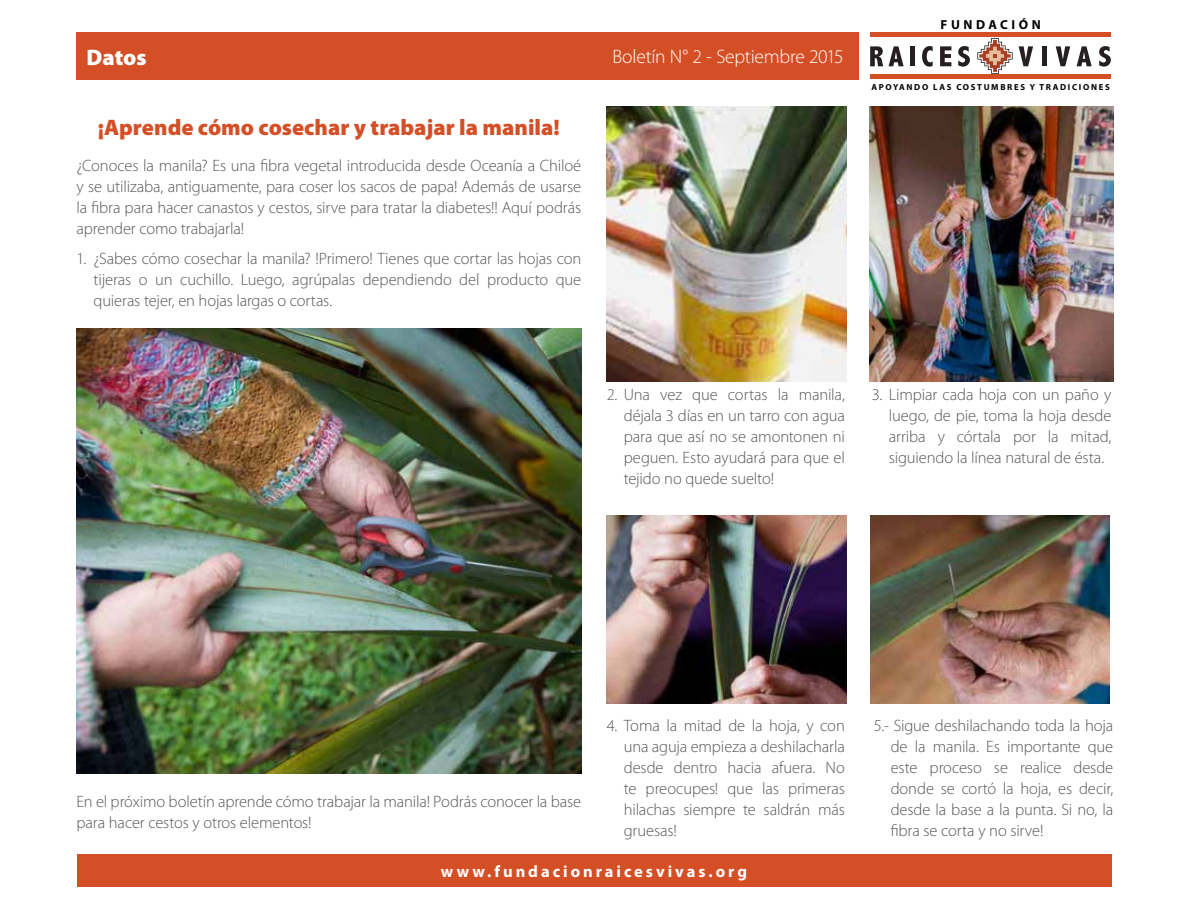
<style>
.page{position:relative;width:1188px;height:918px;background:#fff}
.page>*{position:absolute;margin:0;border:0;box-sizing:border-box;transform-origin:0 0}
.t1{font:900 22.5px "Myriad Pro";color:#d54f26}
.t2{font:900 22.5px "Myriad Pro";color:#fff}
.t3{font:300 19.5px "Myriad Pro";letter-spacing:-.015em;color:#fff}
.t4{font:300 16.5px/21px "Myriad Pro";letter-spacing:-.01em;color:#575756;text-align:justify}
.t5{font:700 16.5px "Myriad Pro";letter-spacing:.18em;color:#fff}
.t6{font:700 13.05px "Myriad Pro";letter-spacing:.27em;color:#000}
.t7{font:700 8.7px "Myriad Pro";letter-spacing:.19em;color:#000}
</style>
<div class="page">
<div style="left:77px;top:32px;width:782px;height:47px;background:#d54f26"></div>
<div style="left:77px;top:855px;width:1034px;height:32px;background:#d54f26"></div>
<svg style="left:977px;top:38px;width:36px;height:36px"></svg>
<svg style="left:870px;top:46px;width:13px;height:20px"></svg>
<svg style="left:889px;top:46px;width:15px;height:20px"></svg>
<div style="left:910px;top:46px;width:5px;height:20px;background:#241f21"></div>
<svg style="left:922px;top:46px;width:11px;height:21px"></svg>
<svg style="left:940px;top:46px;width:11px;height:20px"></svg>
<svg style="left:958px;top:46px;width:12px;height:21px"></svg>
<svg style="left:1099px;top:46px;width:12px;height:21px"></svg>
<svg style="left:1019px;top:46px;width:14px;height:20px"></svg>
<div style="left:1042px;top:46px;width:5px;height:20px;background:#241f21"></div>
<svg style="left:1056px;top:46px;width:14px;height:20px"></svg>
<svg style="left:1077px;top:46px;width:15px;height:20px"></svg>
<div style="left:870px;top:32px;width:241px;height:5px;background:#d54f26"></div>
<hr style="left:870px;top:75px;width:241px;height:4px;background:#d54f26">
<img style="left:77px;top:328px;width:504px;height:446px">
<img style="left:607px;top:106px;width:239px;height:275px">
<img style="left:870px;top:106px;width:243px;height:275px">
<img style="left:870px;top:515px;width:240px;height:189px">
<img style="left:607px;top:515px;width:239px;height:189px">
<h1 class="t2" style="left:87px;top:44px;width:62px">Datos</h1>
<h1 class="t1" style="left:98px;top:115px;width:464px">¡Aprende cómo cosechar y trabajar la manila!</h1>
<p class="t4" style="left:77px;top:155px;width:506px">¿Conoces la manila? Es una fibra vegetal introducida desde Oceanía a Chiloé y se utilizaba, antiguamente, para coser los sacos de papa! Además de usarse la fibra para hacer canastos y cestos, sirve para tratar la diabetes!! Aquí podrás aprender como trabajarla!</p>
<p class="t4" style="left:94px;top:248px;width:489px;text-indent:-17px">1. ¿Sabes cómo cosechar la manila? !Primero! Tienes que cortar las hojas con tijeras o un cuchillo. Luego, agrúpalas dependiendo del producto que quieras tejer, en hojas largas o cortas.</p>
<p class="t3" style="left:613px;top:46px;width:233px">Boletín N° 2 - Septiembre 2015</p>
<p class="t6" style="left:941px;top:17px;width:102px">FUNDACIÓN</p>
<p class="t7" style="left:871px;top:83px;width:240px">APOYANDO LAS COSTUMBRES Y TRADICIONES</p>
<p class="t4" style="left:624px;top:385px;width:223px;text-indent:-17px">2. Una vez que cortas la manila, déjala 3 días en un tarro con agua para que así no se amontonen ni peguen. Esto ayudará para que el tejido no quede suelto!</p>
<p class="t4" style="left:889px;top:385px;width:224px;text-indent:-17px">3. Limpiar cada hoja con un paño y luego, de pie, toma la hoja desde arriba y córtala por la mitad, siguiendo la línea natural de ésta.</p>
<p class="t4" style="left:77px;top:791px;width:506px">En el próximo boletín aprende cómo trabajar la manila! Podrás conocer la base para hacer cestos y otros elementos!</p>
<p class="t4" style="left:624px;top:715px;width:223px;text-indent:-17px">4. Toma la mitad de la hoja, y con una aguja empieza a deshilacharla desde dentro hacia afuera. No te preocupes! que las primeras hilachas siempre te saldrán más gruesas!</p>
<p class="t4" style="left:891px;top:715px;width:224px;text-indent:-17px">5.- Sigue deshilachando toda la hoja de la manila. Es importante que este proceso se realice desde donde se cortó la hoja, es decir, desde la base a la punta. Si no, la fibra se corta y no sirve!</p>
<p class="t5" style="left:441px;top:862px;width:308px">www.fundacionraicesvivas.org</p>
</div>
